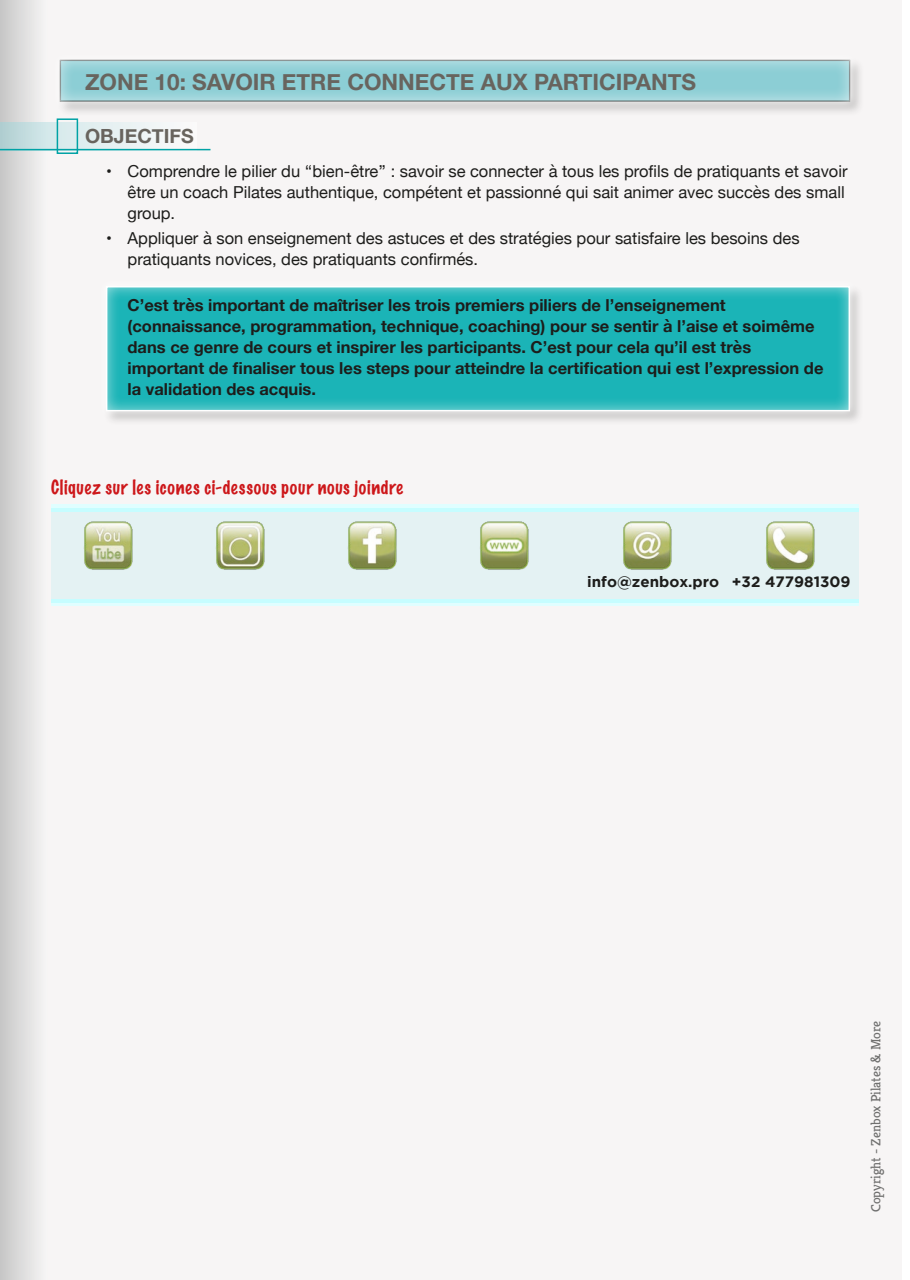
<style>
.page{position:relative;width:910px;height:1280px;background:#fff}
.page>*{position:absolute;margin:0;border:0;box-sizing:border-box;transform-origin:0 0}
.t1{font:700 22.5px "Helvetica Neue";color:#68645e}
.t2{font:700 19.5px "Helvetica Neue";color:#68645e}
.t3{font:100 18px "Marker Felt";letter-spacing:.04em;color:#cd171a}
.t4{font:700 16.5px/21px "Helvetica Neue";color:#1d1d1b}
.t5{font:16.5px/21px "Helvetica Neue";color:#1d1d1b}
.t6{font:700 15px "Gotham";color:#1d1d1b}
.t7{font:13.5px "Kreon";color:#70706f}
</style>
<div class="page">
<div style="left:0;top:0;width:901px;height:1280px;background:#f7f5f5"></div>
<div style="left:0;top:0;width:48px;height:1280px;background:linear-gradient(to right,#c7c7c7,#f6f5f5)"></div>
<div style="left:104px;top:284px;width:760px;height:142px;background:#f1efef"></div>
<div style="left:111px;top:293px;width:747px;height:126px;background:#dad8d8"></div>
<div style="left:105px;top:285px;width:745px;height:129px;background:#fff;opacity:.75"></div>
<div style="left:57px;top:57px;width:808px;height:59px;background:#eeecec"></div>
<div style="left:52px;top:52px;width:806px;height:58px;background:linear-gradient(to bottom,#f7f6f5,#e0dede)"></div>
<div style="left:59px;top:59px;width:792px;height:45px;background:#fff;opacity:.75"></div>
<svg style="left:0;top:122px;width:197px;height:27px"></svg>
<hr style="left:0;top:149px;width:210px;height:1px;background:#00a2a5">
<div style="left:57px;top:118px;width:21px;height:36px;border:2px solid #00a2a5"></div>
<div style="left:51px;top:508px;width:808px;height:95px;background:#e4f2f3"></div>
<img style="left:623px;top:521px;width:49px;height:49px">
<img style="left:480px;top:521px;width:49px;height:49px">
<img style="left:348px;top:521px;width:49px;height:49px">
<img style="left:215px;top:521px;width:50px;height:49px">
<img style="left:83px;top:521px;width:50px;height:49px">
<img style="left:766px;top:521px;width:49px;height:49px">
<svg style="left:51px;top:504px;width:808px;height:8px;background:#d3fdff"></svg>
<svg style="left:51px;top:600px;width:808px;height:6px;background:#d3fdff"></svg>
<h1 class="t1" style="left:85px;top:64px;width:613px">ZONE 10: SAVOIR ETRE CONNECTE AUX PARTICIPANTS</h1>
<p class="t2" style="left:85px;top:121px;width:110px">OBJECTIFS</p>
<p class="t5" style="left:128px;top:161px;width:721px;text-indent:-21px">• Comprendre le pilier du ‘‘bien-être’’ : savoir se connecter à tous les profils de pratiquants et savoir être un coach Pilates authentique, compétent et passionné qui sait animer avec succès des small group.</p>
<p class="t5" style="left:128px;top:228px;width:674px;text-indent:-21px">• Appliquer à son enseignement des astuces et des stratégies pour satisfaire les besoins des pratiquants novices, des pratiquants confirmés.</p>
<p class="t4" style="left:128px;top:295px;width:697px">C’est très important de maîtriser les trois premiers piliers de l’enseignement (connaissance, programmation, technique, coaching) pour se sentir à l’aise et soimême dans ce genre de cours et inspirer les participants. C’est pour cela qu’il est très important de finaliser tous les steps pour atteindre la certification qui est l’expression de la validation des acquis.</p>
<p class="t3" style="left:51px;top:473px;width:353px">Cliquez sur les icones ci-dessous pour nous joindre</p>
<p class="t6" style="left:587px;top:573px;width:265px">info@zenbox.pro +32 477981309</p>
<p class="t7" style="left:868px;top:1212px;width:193px;rotate:-90deg">Copyright - Zenbox Pilates &amp; More</p>
</div>
